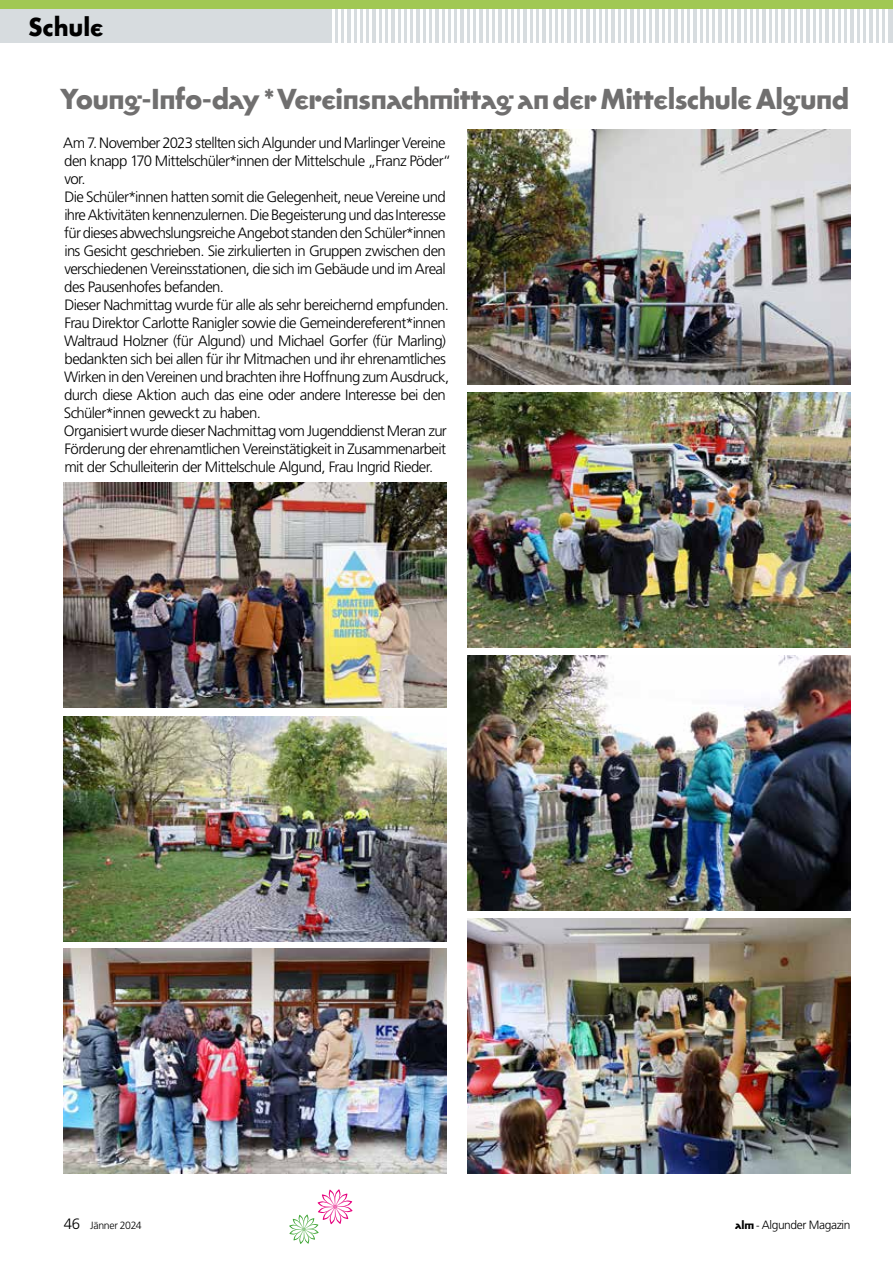
<style>
.page{position:relative;width:893px;height:1263px;background:#fff}
.page>*{position:absolute;margin:0;border:0;box-sizing:border-box;transform-origin:0 0}
.t1{font:700 30px "Algund 2002";letter-spacing:-.025em;color:#706f6f}
.t2{font:700 27px "Algund 2002";color:#000}
.t3{font:300 15px/18px "Frutiger LT Std";letter-spacing:-.04em;color:#000}
.t4{font:300 12px "Frutiger LT Std";letter-spacing:-.035em;color:#000}
.t5{font:300 10.5px "Frutiger LT Std";letter-spacing:-.03em;color:#000}
.s1{font-size:15px}
.s2{font-family:"Algund 2002";font-weight:700}
.s3{font-size:10.5px}
</style>
<div class="page">
<div style="left:0;top:9px;width:893px;height:34px;background:#d7dcdf"></div>
<hr style="left:332px;top:8px;width:2px;height:34px;background:#fff">
<hr style="left:338px;top:8px;width:2px;height:34px;background:#fff">
<hr style="left:345px;top:8px;width:2px;height:34px;background:#fff">
<hr style="left:351px;top:8px;width:2px;height:34px;background:#fff">
<hr style="left:357px;top:8px;width:2px;height:34px;background:#fff">
<hr style="left:364px;top:8px;width:2px;height:34px;background:#fff">
<hr style="left:370px;top:8px;width:2px;height:34px;background:#fff">
<hr style="left:376px;top:8px;width:2px;height:34px;background:#fff">
<hr style="left:382px;top:8px;width:3px;height:34px;background:#fff">
<hr style="left:389px;top:8px;width:2px;height:34px;background:#fff">
<hr style="left:395px;top:8px;width:2px;height:34px;background:#fff">
<hr style="left:401px;top:8px;width:2px;height:34px;background:#fff">
<hr style="left:408px;top:8px;width:2px;height:34px;background:#fff">
<hr style="left:414px;top:8px;width:2px;height:34px;background:#fff">
<hr style="left:420px;top:8px;width:2px;height:34px;background:#fff">
<hr style="left:426px;top:8px;width:3px;height:34px;background:#fff">
<hr style="left:433px;top:8px;width:2px;height:34px;background:#fff">
<hr style="left:439px;top:8px;width:2px;height:34px;background:#fff">
<hr style="left:445px;top:8px;width:2px;height:34px;background:#fff">
<hr style="left:452px;top:8px;width:2px;height:34px;background:#fff">
<hr style="left:458px;top:8px;width:2px;height:34px;background:#fff">
<hr style="left:464px;top:8px;width:2px;height:34px;background:#fff">
<hr style="left:470px;top:8px;width:3px;height:34px;background:#fff">
<hr style="left:477px;top:8px;width:2px;height:34px;background:#fff">
<hr style="left:483px;top:8px;width:2px;height:34px;background:#fff">
<hr style="left:489px;top:8px;width:2px;height:34px;background:#fff">
<hr style="left:496px;top:8px;width:2px;height:34px;background:#fff">
<hr style="left:502px;top:8px;width:2px;height:34px;background:#fff">
<hr style="left:508px;top:8px;width:2px;height:34px;background:#fff">
<hr style="left:515px;top:8px;width:2px;height:34px;background:#fff">
<hr style="left:521px;top:8px;width:2px;height:34px;background:#fff">
<hr style="left:527px;top:8px;width:2px;height:34px;background:#fff">
<hr style="left:533px;top:8px;width:2px;height:34px;background:#fff">
<hr style="left:540px;top:8px;width:2px;height:34px;background:#fff">
<hr style="left:546px;top:8px;width:2px;height:34px;background:#fff">
<hr style="left:552px;top:8px;width:2px;height:34px;background:#fff">
<hr style="left:559px;top:8px;width:2px;height:34px;background:#fff">
<hr style="left:565px;top:8px;width:2px;height:34px;background:#fff">
<hr style="left:571px;top:8px;width:2px;height:34px;background:#fff">
<hr style="left:577px;top:8px;width:2px;height:34px;background:#fff">
<hr style="left:584px;top:8px;width:2px;height:34px;background:#fff">
<hr style="left:590px;top:8px;width:2px;height:34px;background:#fff">
<hr style="left:596px;top:8px;width:2px;height:34px;background:#fff">
<hr style="left:603px;top:8px;width:2px;height:34px;background:#fff">
<hr style="left:609px;top:8px;width:2px;height:34px;background:#fff">
<hr style="left:615px;top:8px;width:2px;height:34px;background:#fff">
<hr style="left:621px;top:8px;width:3px;height:34px;background:#fff">
<hr style="left:628px;top:8px;width:2px;height:34px;background:#fff">
<hr style="left:634px;top:8px;width:2px;height:34px;background:#fff">
<hr style="left:640px;top:8px;width:2px;height:34px;background:#fff">
<hr style="left:647px;top:8px;width:2px;height:34px;background:#fff">
<hr style="left:653px;top:8px;width:2px;height:34px;background:#fff">
<hr style="left:659px;top:8px;width:2px;height:34px;background:#fff">
<hr style="left:665px;top:8px;width:3px;height:34px;background:#fff">
<hr style="left:672px;top:8px;width:2px;height:34px;background:#fff">
<hr style="left:678px;top:8px;width:2px;height:34px;background:#fff">
<hr style="left:684px;top:8px;width:2px;height:34px;background:#fff">
<hr style="left:691px;top:8px;width:2px;height:34px;background:#fff">
<hr style="left:697px;top:8px;width:2px;height:34px;background:#fff">
<hr style="left:703px;top:8px;width:2px;height:34px;background:#fff">
<hr style="left:709px;top:8px;width:3px;height:34px;background:#fff">
<hr style="left:716px;top:8px;width:2px;height:34px;background:#fff">
<hr style="left:722px;top:8px;width:2px;height:34px;background:#fff">
<hr style="left:728px;top:8px;width:2px;height:34px;background:#fff">
<hr style="left:735px;top:8px;width:2px;height:34px;background:#fff">
<hr style="left:741px;top:8px;width:2px;height:34px;background:#fff">
<hr style="left:747px;top:8px;width:2px;height:34px;background:#fff">
<hr style="left:754px;top:8px;width:2px;height:34px;background:#fff">
<hr style="left:760px;top:8px;width:2px;height:34px;background:#fff">
<hr style="left:766px;top:8px;width:2px;height:34px;background:#fff">
<hr style="left:772px;top:8px;width:2px;height:34px;background:#fff">
<hr style="left:779px;top:8px;width:2px;height:34px;background:#fff">
<hr style="left:785px;top:8px;width:2px;height:34px;background:#fff">
<hr style="left:791px;top:8px;width:2px;height:34px;background:#fff">
<hr style="left:798px;top:8px;width:2px;height:34px;background:#fff">
<hr style="left:804px;top:8px;width:2px;height:34px;background:#fff">
<hr style="left:810px;top:8px;width:2px;height:34px;background:#fff">
<hr style="left:816px;top:8px;width:2px;height:34px;background:#fff">
<hr style="left:823px;top:8px;width:2px;height:34px;background:#fff">
<hr style="left:829px;top:8px;width:2px;height:34px;background:#fff">
<hr style="left:835px;top:8px;width:2px;height:34px;background:#fff">
<hr style="left:842px;top:8px;width:2px;height:34px;background:#fff">
<hr style="left:848px;top:8px;width:2px;height:34px;background:#fff">
<hr style="left:854px;top:8px;width:2px;height:34px;background:#fff">
<hr style="left:860px;top:8px;width:3px;height:34px;background:#fff">
<hr style="left:867px;top:8px;width:2px;height:34px;background:#fff">
<hr style="left:873px;top:8px;width:2px;height:34px;background:#fff">
<hr style="left:879px;top:8px;width:2px;height:34px;background:#fff">
<hr style="left:886px;top:8px;width:2px;height:34px;background:#fff">
<div style="left:0;top:0;width:893px;height:9px;background:#a1c854"></div>
<img style="left:468px;top:130px;width:382px;height:255px">
<img style="left:468px;top:392px;width:382px;height:256px">
<img style="left:468px;top:655px;width:382px;height:255px">
<img style="left:64px;top:482px;width:382px;height:225px">
<img style="left:64px;top:716px;width:382px;height:225px">
<img style="left:468px;top:918px;width:382px;height:255px">
<img style="left:64px;top:948px;width:382px;height:226px">
<svg style="left:289px;top:1189px;width:64px;height:55px"></svg>
<h2 class="t2" style="left:28px;top:9px;width:77px">Schule</h2>
<h1 class="t1" style="left:61px;top:80px;width:790px">Young-Info-day * Vereinsnachmittag an der Mittelschule Algund</h1>
<p class="t3" style="left:63px;top:134px;width:389px">Am 7. November 2023 stellten sich Algunder und Marlinger Vereine den knapp 170 Mittelschüler*innen der Mittelschule „Franz Pöder“ vor.<br>Die Schüler*innen hatten somit die Gelegenheit, neue Vereine und ihre Aktivitäten kennenzulernen. Die Begeisterung und das Interesse für dieses abwechslungsreiche Angebot standen den Schüler*innen ins Gesicht geschrieben. Sie zirkulierten in Gruppen zwischen den verschiedenen Vereinsstationen, die sich im Gebäude und im Areal des Pausenhofes befanden.<br>Dieser Nachmittag wurde für alle als sehr bereichernd empfunden.<br>Frau Direktor Carlotte Ranigler sowie die Gemeindereferent*innen Waltraud Holzner (für Algund) und Michael Gorfer (für Marling) bedankten sich bei allen für ihr Mitmachen und ihr ehrenamtliches Wirken in den Vereinen und brachten ihre Hoffnung zum Ausdruck, durch diese Aktion auch das eine oder andere Interesse bei den Schüler*innen geweckt zu haben.<br>Organisiert wurde dieser Nachmittag vom Jugenddienst Meran zur Förderung der ehrenamtlichen Vereinstätigkeit in Zusammenarbeit mit der Schulleiterin der Mittelschule Algund, Frau Ingrid Rieder.</p>
<p class="t5" style="left:64px;top:1219px;width:80px"><span class="s1">46</span> Jänner 2024</p>
<p class="t4" style="left:735px;top:1218px;width:117px"><span class="s2">alm</span> <span class="s3">-</span> Algunder Magazin</p>
</div>
